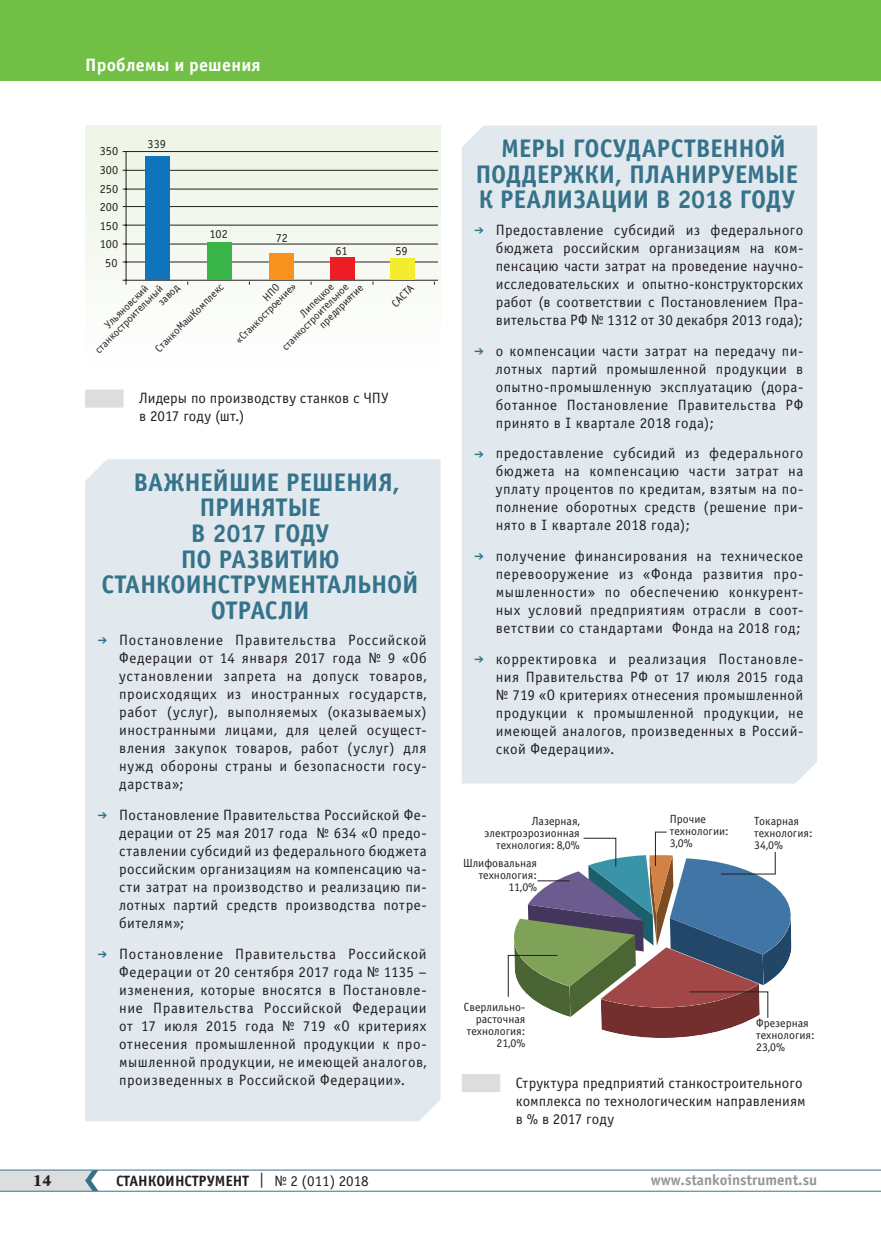
<style>
.page{position:relative;width:881px;height:1234px;background:#fff}
.page>*{position:absolute;margin:0;border:0;box-sizing:border-box;transform-origin:0 0}
.t1{font:700 25.5px/25.5px "Officina Sans C";letter-spacing:-.01em;color:#36738a;text-align:center}
.t2{font:700 18px "Officina Sans C";letter-spacing:.015em;color:#fff}
.t3{font:15px/18px "Officina Sans C";letter-spacing:.03em;color:#231f20;text-align:justify}
.t4{font:15px/18px "Officina Sans C";letter-spacing:.005em;color:#231f20}
.t5{font:700 15px "Officina Sans C";color:#231f20}
.t6{font:700 15px "Officina Sans C";color:#939598}
.t7{font:700 15px "Octava";color:#231f20}
.t8{font:12.3px "Officina Sans C";color:#231f20}
.t9{font:11.85px/12px "Officina Sans C";color:#231f20}
.t10{font:10.8px/10.8px "Officina Sans C";color:#231f20}
.s1{color:#36738a}
.s2{font-weight:400}
</style>
<div class="page">
<hr style="left:0;top:1190px;width:880px;height:1px;background:#36738a">
<hr style="left:0;top:1169px;width:880px;height:1px;background:#36738a">
<svg style="left:0;top:1169px;width:98px;height:21px;background:#ccd4d8"></svg>
<div style="left:0;top:0;width:880px;height:81px;background:#71bf44"></div>
<div style="left:85px;top:125px;width:355px;height:242px;background:linear-gradient(to right,#f4f8f0,#f4f8f0)"></div>
<hr style="left:122px;top:280px;width:315px;height:1px;background:#231f20">
<hr style="left:122px;top:261px;width:315px;height:1px;background:#231f20">
<hr style="left:122px;top:243px;width:315px;height:1px;background:#231f20">
<hr style="left:122px;top:225px;width:315px;height:1px;background:#231f20">
<hr style="left:122px;top:206px;width:315px;height:1px;background:#231f20">
<hr style="left:122px;top:189px;width:315px;height:1px;background:#231f20">
<hr style="left:122px;top:170px;width:315px;height:1px;background:#231f20">
<hr style="left:122px;top:151px;width:315px;height:1px;background:#231f20">
<hr style="left:126px;top:151px;width:1px;height:133px;background:#231f20">
<div style="left:145px;top:157px;width:25px;height:123px;background:#1074bc"></div>
<div style="left:207px;top:243px;width:25px;height:37px;background:#3ab54a"></div>
<div style="left:269px;top:253px;width:25px;height:27px;background:#f7931d"></div>
<div style="left:330px;top:257px;width:25px;height:23px;background:#ee1d23"></div>
<div style="left:390px;top:258px;width:24px;height:22px;background:#f4ed2f"></div>
<svg style="left:601px;top:854px;width:191px;height:184px"></svg>
<svg style="left:507px;top:831px;width:268px;height:187px"></svg>
<div style="left:85px;top:389px;width:38px;height:18px;background:#dcdddf"></div>
<div style="left:461px;top:1073px;width:39px;height:18px;background:#dcdddf"></div>
<div style="left:85px;top:459px;width:355px;height:661px;background:#e1e9ee"></div>
<div style="left:462px;top:125px;width:354px;height:658px;background:#e1e9ee"></div>
<p class="t2" style="left:85px;top:55px;width:177px">Проблемы и решения</p>
<p class="t8" style="left:100px;top:145px;width:20px">350</p>
<p class="t8" style="left:100px;top:163px;width:20px">300</p>
<p class="t8" style="left:100px;top:182px;width:20px">250</p>
<p class="t8" style="left:100px;top:200px;width:20px">200</p>
<p class="t8" style="left:100px;top:219px;width:20px">150</p>
<p class="t8" style="left:100px;top:237px;width:20px">100</p>
<p class="t8" style="left:105px;top:256px;width:14px">50</p>
<p class="t8" style="left:147px;top:137px;width:20px">339</p>
<p class="t8" style="left:209px;top:227px;width:20px">102</p>
<p class="t8" style="left:275px;top:231px;width:14px">72</p>
<p class="t8" style="left:335px;top:244px;width:14px">61</p>
<p class="t8" style="left:395px;top:244px;width:14px">59</p>
<p class="t10" style="left:226px;top:330px;width:82px;text-indent:49px;rotate:-45deg">НПО «Станкостроение»</p>
<p class="t10" style="left:272px;top:337px;width:91px;text-indent:36px;rotate:-45deg">Липецкое станкостроительное</p>
<p class="t10" style="left:153px;top:346px;width:93px;rotate:-45deg">СтанкоМашКомплекс</p>
<p class="t10" style="left:389px;top:301px;width:28px;rotate:-45deg">САСТА</p>
<p class="t10" style="left:103px;top:323px;width:58px;rotate:-45deg">Ульяновский</p>
<p class="t10" style="left:317px;top:322px;width:59px;rotate:-45deg">предприятие</p>
<p class="t10" style="left:148px;top:292px;width:27px;text-indent:-78px;rotate:-45deg">станкостроительный завод</p>
<p class="t4" style="left:139px;top:389px;width:251px">Лидеры по производству станков с ЧПУ в 2017 году (шт.)</p>
<h1 class="t1" style="left:102px;top:470px;width:318px">ВАЖНЕЙШИЕ РЕШЕНИЯ,<br>ПРИНЯТЫЕ<br>В 2017 ГОДУ<br>ПО РАЗВИТИЮ<br>СТАНКОИНСТРУМЕНТАЛЬНОЙ<br>ОТРАСЛИ</h1>
<p class="t3" style="left:119px;top:631px;width:309px;text-indent:-21px"><span class="s1">➔</span> Постановление Правительства Российской Федерации от 14 января 2017 года № 9 «Об установлении запрета на допуск товаров, происходящих из иностранных государств, работ (услуг), выполняемых (оказываемых) иностранными лицами, для целей осущест&shy;вления закупок товаров, работ (услуг) для нужд обороны страны и безопасности госу&shy;дарства»;</p>
<p class="t3" style="left:119px;top:806px;width:309px;text-indent:-21px"><span class="s1">➔</span> Постановление Правительства Российской Фе&shy;дерации от 25 мая 2017 года № 634 «О предо&shy;ставлении субсидий из федерального бюджета российским организациям на компенсацию ча&shy;сти затрат на производство и реализацию пи&shy;лотных партий средств производства потре&shy;бителям»;</p>
<p class="t3" style="left:119px;top:944px;width:309px;text-indent:-21px"><span class="s1">➔</span> Постановление Правительства Российской Федерации от 20 сентября 2017 года № 1135 – изменения, которые вносятся в Постановле&shy;ние Правительства Российской Федерации от 17 июля 2015 года № 719 «О критериях отнесения промышленной продукции к про&shy;мышленной продукции, не имеющей аналогов, произведенных в Российской Федерации».</p>
<h1 class="t1" style="left:475px;top:136px;width:324px">МЕРЫ ГОСУДАРСТВЕННОЙ<br>ПОДДЕРЖКИ, ПЛАНИРУЕМЫЕ<br>К РЕАЛИЗАЦИИ В 2018 ГОДУ</h1>
<p class="t3" style="left:495px;top:221px;width:309px;text-indent:-21px"><span class="s1">➔</span> Предоставление субсидий из федерального бюджета российским организациям на ком&shy;пенсацию части затрат на проведение научно&shy;исследовательских и опытно-конструкторских работ (в соответствии с Постановлением Пра&shy;вительства РФ № 1312 от 30 декабря 2013 года);</p>
<p class="t3" style="left:495px;top:342px;width:309px;text-indent:-21px"><span class="s1">➔</span> о компенсации части затрат на передачу пи&shy;лотных партий промышленной продукции в опытно-промышленную эксплуатацию (дора&shy;ботанное Постановление Правительства РФ принято в I квартале 2018 года);</p>
<p class="t3" style="left:495px;top:444px;width:309px;text-indent:-21px"><span class="s1">➔</span> предоставление субсидий из федерального бюджета на компенсацию части затрат на уплату процентов по кредитам, взятым на по&shy;полнение оборотных средств (решение при&shy;нято в I квартале 2018 года);</p>
<p class="t3" style="left:495px;top:547px;width:309px;text-indent:-21px"><span class="s1">➔</span> получение финансирования на техническое перевооружение из «Фонда развития про&shy;мышленности» по обеспечению конкурент&shy;ных условий предприятиям отрасли в соот&shy;ветствии со стандартами Фонда на 2018 год;</p>
<p class="t3" style="left:495px;top:650px;width:309px;text-indent:-21px"><span class="s1">➔</span> корректировка и реализация Постановле&shy;ния Правительства РФ от 17 июля 2015 года № 719 «О критериях отнесения промышленной продукции к промышленной продукции, не имеющей аналогов, произведенных в Россий&shy;ской Федерации».</p>
<p class="t9" style="left:484px;top:814px;width:97px;text-align:right">Лазерная, электроэрозионная технология: 8,0%</p>
<p class="t9" style="left:669px;top:813px;width:60px">Прочие технологии:<br>3,0%</p>
<p class="t9" style="left:463px;top:856px;width:76px;text-align:right">Шлифовальная технология:<br>11,0%</p>
<p class="t9" style="left:753px;top:815px;width:60px">Токарная технология:<br>34,0%</p>
<p class="t9" style="left:463px;top:1001px;width:63px;text-align:right">Сверлильно&shy;расточная технология:<br>21,0%</p>
<p class="t9" style="left:756px;top:1017px;width:60px">Фрезерная технология:<br>23,0%</p>
<p class="t4" style="left:515px;top:1073px;width:291px">Структура предприятий станкостроительного комплекса по технологическим направлениям в % в 2017 году</p>
<p class="t7" style="left:33px;top:1170px;width:20px">14</p>
<p class="t5" style="left:116px;top:1171px;width:254px">СТАНКОИНСТРУМЕНТ <span class="s2">| № 2 (011) 2018</span></p>
<p class="t6" style="left:650px;top:1171px;width:168px">www.stankoinstrument.su</p>
</div>
